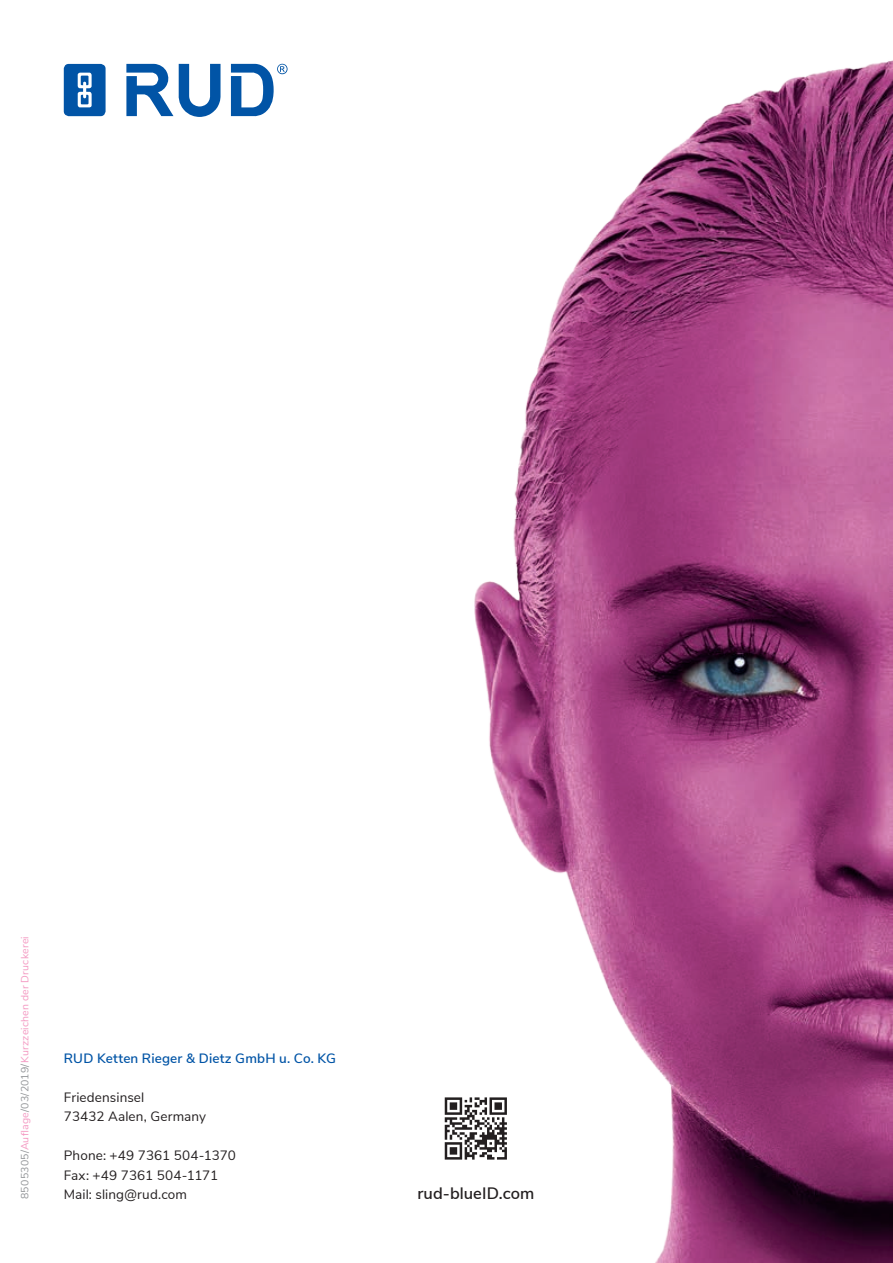
<style>
.page{position:relative;width:893px;height:1263px;background:#fff}
.page>*{position:absolute;margin:0;border:0;box-sizing:border-box;transform-origin:0 0}
.t1{font:600 16.5px "Nunito Sans";color:#231f20}
.t2{font:13.5px/19.5px "Nunito Sans";letter-spacing:.01em;color:#231f20}
.t3{font:600 13.5px "Nunito Sans";letter-spacing:.01em;color:#0154a6}
.t4{font:10.5px "Nunito Sans";letter-spacing:.02em;color:#f499c2}
.s1{color:#939598}
</style>
<div class="page">
<img style="left:63px;top:60px;width:830px;height:1203px">
<div style="left:441px;top:1094px;width:69px;height:69px;background:linear-gradient(to right,#fff,#fff)"></div>
<svg style="left:445px;top:1097px;width:62px;height:62px"></svg>
<svg style="left:64px;top:64px;width:42px;height:52px"></svg>
<svg style="left:126px;top:64px;width:95px;height:53px"></svg>
<svg style="left:231px;top:64px;width:57px;height:53px"></svg>
<p class="t4" style="left:17px;top:1199px;width:264px;rotate:-90deg"><span class="s1">8505305/</span>Auflage<span class="s1">/03/2019/</span>Kurzzeichen der Druckerei</p>
<p class="t3" style="left:64px;top:1048px;width:274px">RUD Ketten Rieger &amp; Dietz GmbH u. Co. KG</p>
<p class="t2" style="left:64px;top:1086px;width:144px">Friedensinsel<br>73432 Aalen, Germany</p>
<p class="t2" style="left:64px;top:1145px;width:174px">Phone: +49 7361 504-1370<br>Fax: +49 7361 504-1171</p>
<p class="t2" style="left:64px;top:1184px;width:125px">Mail: sling@rud.com</p>
<p class="t1" style="left:417px;top:1181px;width:118px">rud-blueID.com</p>
</div>
